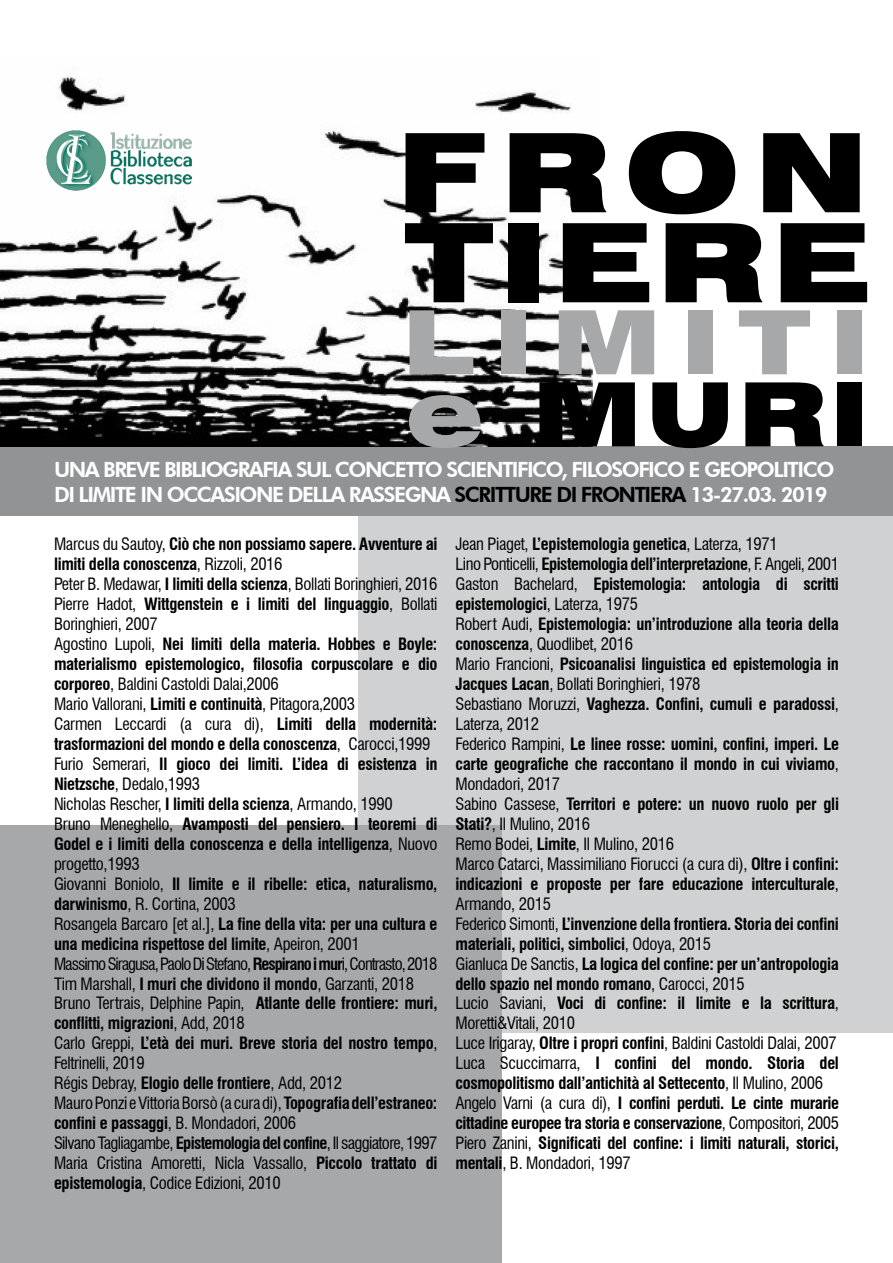
<style>
.page{position:relative;width:893px;height:1263px;background:#fff}
.page>*{position:absolute;margin:0;border:0;box-sizing:border-box;transform-origin:0 0}
.t1{font:900 expanded 109.5px/90px "Swiss 721 BT";letter-spacing:.06em;color:#000}
.t2{font:900 expanded 88.5px/72px "Swiss 721 BT";letter-spacing:.22em;color:#a7a8aa}
.t3{font:800 21px/25.2px "Futura BT";letter-spacing:-.07em;color:#fff}
.t4{font:700 condensed 16.65px/20px "Swiss 721 BT";letter-spacing:-.02em;color:#000}
.s1{color:#000}
.s2{font-weight:400}
</style>
<div class="page">
<div style="left:0;top:446px;width:893px;height:70px;background:#929395"></div>
<div style="left:358px;top:516px;width:535px;height:516px;background:#d0d1d2"></div>
<div style="left:0;top:825px;width:502px;height:438px;background:#a7a8aa"></div>
<img style="left:0;top:76px;width:593px;height:371px">
<img style="left:47px;top:131px;width:145px;height:60px">
<h1 class="t1" style="left:397px;top:127px;width:473px">FRON<br>TIERE</h1>
<h2 class="t2" style="left:403px;top:306px;width:467px">LIMITI e <span class="s1">MURI</span></h2>
<p class="t3" style="left:54px;top:456px;width:782px">UNA BREVE BIBLIOGRAFIA SUL CONCETTO SCIENTIFICO, FILOSOFICO E GEOPOLITICO<br>DI LIMITE IN OCCASIONE DELLA RASSEGNA <span class="s1">SCRITTURE DI FRONTIERA</span> 13-27.03. 2019</p>
<p class="t4" style="left:54px;top:534px;width:385px"><span class="s2">Marcus du Sautoy,</span> Ciò che non possiamo sapere. Avventure ai limiti della conoscenza<span class="s2">, Rizzoli, 2016<br>Peter B. Medawar,</span> I limiti della scienza<span class="s2">, Bollati Boringhieri, 2016<br>Pierre Hadot,</span> Wittgenstein e i limiti del linguaggio<span class="s2">, Bollati Boringhieri, 2007<br>Agostino Lupoli,</span> Nei limiti della materia. Hobbes e Boyle: materialismo epistemologico, filosofia corpuscolare e dio corporeo<span class="s2">, Baldini Castoldi Dalai,2006<br>Mario Vallorani,</span> Limiti e continuità<span class="s2">, Pitagora,2003<br>Carmen Leccardi (a cura di),</span> Limiti della modernità: trasformazioni del mondo e della conoscenza<span class="s2">, Carocci,1999<br>Furio Semerari,</span> Il gioco dei limiti. L’idea di esistenza in Nietzsche<span class="s2">, Dedalo,1993<br>Nicholas Rescher,</span> I limiti della scienza<span class="s2">, Armando, 1990<br>Bruno Meneghello,</span> Avamposti del pensiero. I teoremi di Godel e i limiti della conoscenza e della intelligenza<span class="s2">, Nuovo progetto,1993<br>Giovanni Boniolo,</span> Il limite e il ribelle: etica, naturalismo, darwinismo<span class="s2">, R. Cortina, 2003<br>Rosangela Barcaro [et al.],</span> La fine della vita: per una cultura e una medicina rispettose del limite<span class="s2">, Apeiron, 2001<br>Massimo Siragusa, Paolo Di Stefano,</span> Respirano i mur<span class="s2">i, Contrasto, 2018<br>Tim Marshall,</span> I muri che dividono il mondo<span class="s2">, Garzanti, 2018<br>Bruno Tertrais, Delphine Papin,</span> Atlante delle frontiere: muri, conflitti, migrazioni<span class="s2">, Add, 2018<br>Carlo Greppi,</span> L’età dei muri. Breve storia del nostro tempo<span class="s2">, Feltrinelli, 2019<br>Régis Debray,</span> Elogio delle frontiere<span class="s2">, Add, 2012<br>Mauro Ponzi e Vittoria Borsò (a cura di),</span> Topografia dell’estraneo: confini e passaggi<span class="s2">, B. Mondadori, 2006<br>Silvano Tagliagambe,</span> Epistemologia del confine<span class="s2">, Il saggiatore, 1997<br>Maria Cristina Amoretti, Nicla Vassallo,</span> Piccolo trattato di epistemologia<span class="s2">, Codice Edizioni, 2010</span></p>
<p class="t4" style="left:455px;top:534px;width:385px"><span class="s2">Jean Piaget,</span> L’epistemologia genetica<span class="s2">, Laterza, 1971<br>Lino Ponticelli,</span> Epistemologia dell’interpretazione<span class="s2">, F. Angeli, 2001<br>Gaston Bachelard,</span> Epistemologia: antologia di scritti epistemologici<span class="s2">, Laterza, 1975<br>Robert Audi,</span> Epistemologia: un’introduzione alla teoria della conoscenza<span class="s2">, Quodlibet, 2016<br>Mario Francioni,</span> Psicoanalisi linguistica ed epistemologia in Jacques Lacan<span class="s2">, Bollati Boringhieri, 1978<br>Sebastiano Moruzzi,</span> Vaghezza. Confini, cumuli e paradossi<span class="s2">, Laterza, 2012<br>Federico Rampini,</span> Le linee rosse: uomini, confini, imperi. Le carte geografiche che raccontano il mondo in cui viviamo<span class="s2">, Mondadori, 2017<br>Sabino Cassese,</span> Territori e potere: un nuovo ruolo per gli Stati?<span class="s2">, Il Mulino, 2016<br>Remo Bodei,</span> Limite<span class="s2">, Il Mulino, 2016<br>Marco Catarci, Massimiliano Fiorucci (a cura di),</span> Oltre i confini: indicazioni e proposte per fare educazione interculturale<span class="s2">, Armando, 2015<br>Federico Simonti,</span> L’invenzione della frontiera. Storia dei confini materiali, politici, simbolici<span class="s2">, Odoya, 2015<br>Gianluca De Sanctis,</span> La logica del confine: per un’antropologia dello spazio nel mondo romano<span class="s2">, Carocci, 2015<br>Lucio Saviani,</span> Voci di confine: il limite e la scrittura<span class="s2">, Moretti&amp;Vitali, 2010<br>Luce Irigaray,</span> Oltre i propri confini<span class="s2">, Baldini Castoldi Dalai, 2007<br>Luca Scuccimarra,</span> I confini del mondo. Storia del cosmopolitismo dall’antichità al Settecento<span class="s2">, Il Mulino, 2006<br>Angelo Varni (a cura di),</span> I confini perduti. Le cinte murarie cittadine europee tra storia e conservazione<span class="s2">, Compositori, 2005<br>Piero Zanini,</span> Significati del confine: i limiti naturali, storici, mentali<span class="s2">, B. Mondadori, 1997</span></p>
</div>
